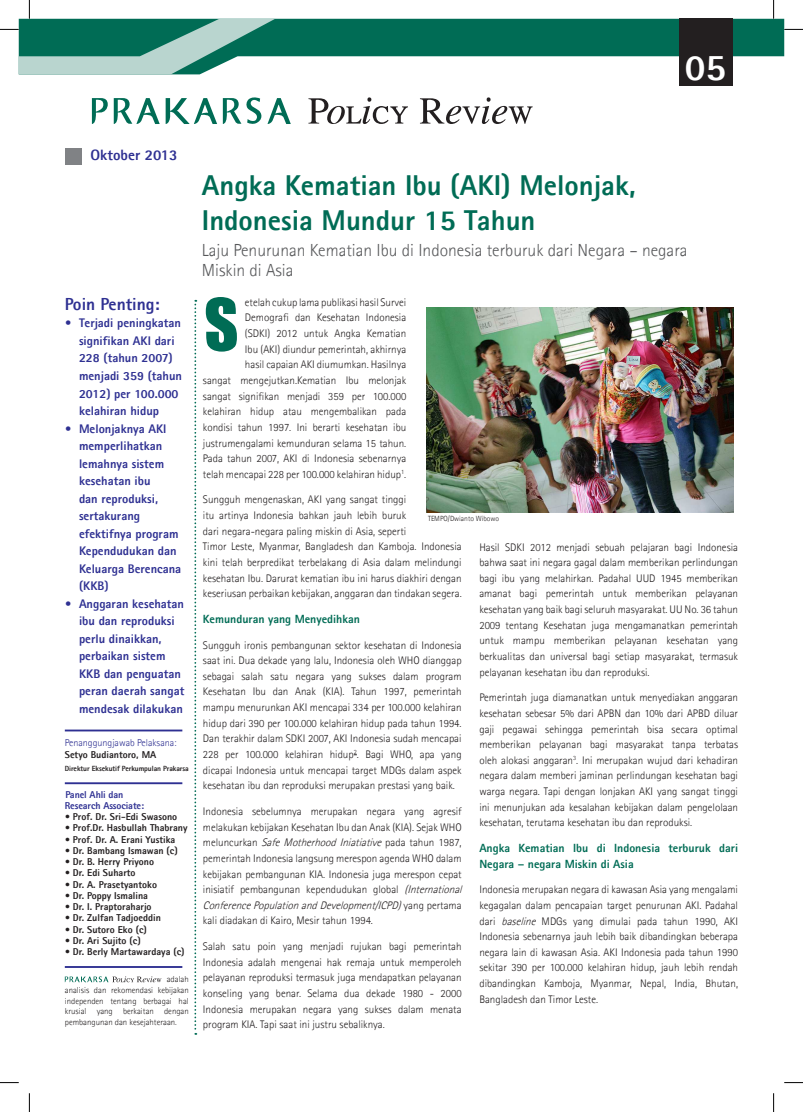
<style>
.page{position:relative;width:803px;height:1112px;background:#fff}
.page>*{position:absolute;margin:0;border:0;box-sizing:border-box;transform-origin:0 0}
.t1{font:66.25px "Impact";color:#006c55}
.t2{font:800 37.25px "Agfa Rotis Sans Serif";color:#fff}
.t3{font:800 28.75px/35.2px "Agfa Rotis Sans Serif";color:#006c55}
.t4{font:300 17.5px/19.2px "Agfa Rotis Sans Serif";color:#57585a}
.t5{font:800 17.5px "Agfa Rotis Sans Serif";color:#2e3092}
.t6{font:800 15px "Agfa Rotis Sans Serif";color:#2e3092}
.t7{font:800 12.5px/17.5px "Agfa Rotis Sans Serif";color:#2e3092}
.t8{font:800 11.88px/15.6px "Agfa Rotis Sans Serif";color:#006c55}
.t9{font:300 11px/15.6px "Agfa Rotis Sans Serif";color:#231f20;text-align:justify}
.t10{font:800 10px "Agfa Rotis Sans Serif";color:#231f20}
.t11{font:800 10px/11.2px "Agfa Rotis Sans Serif";letter-spacing:-.01em;color:#2e3092}
.t12{font:300 10px "Agfa Rotis Sans Serif";color:#2e3092}
.t13{font:300 8.75px/10.6px "Agfa Rotis Sans Serif";color:#231f20;text-align:justify}
.t14{font:800 7.5px "Agfa Rotis Sans Serif";letter-spacing:-.01em;color:#231f20}
.t15{font:300 7.5px "Agfa Rotis Sans Serif";color:#231f20}
.s1{font-style:italic}
</style>
<div class="page">
<svg style="left:194px;top:300px;width:2px;height:734px"></svg>
<div style="left:65px;top:149px;width:16px;height:16px;background:#808285"></div>
<svg style="left:308px;top:97px;width:100px;height:27px"></svg>
<svg style="left:420px;top:97px;width:113px;height:27px"></svg>
<svg style="left:92px;top:98px;width:16px;height:26px"></svg>
<svg style="left:114px;top:98px;width:46px;height:26px"></svg>
<svg style="left:166px;top:98px;width:51px;height:26px"></svg>
<svg style="left:223px;top:97px;width:68px;height:27px"></svg>
<svg style="left:275px;top:19px;width:509px;height:55px;fill:#006c55"></svg>
<div style="left:679px;top:19px;width:53px;height:67px;background:#231f20"></div>
<hr style="left:65px;top:729px;width:117px;height:2px;background:#2e3092">
<hr style="left:65px;top:782px;width:117px;height:2px;background:#2e3092">
<hr style="left:65px;top:965px;width:117px;height:2px;background:#2e3092">
<svg style="left:65px;top:976px;width:97px;height:6px"></svg>
<img style="left:426px;top:307px;width:307px;height:205px">
<svg style="left:784px;top:29px;width:19px;height:1px"></svg>
<svg style="left:0;top:1082px;width:19px;height:1px"></svg>
<svg style="left:784px;top:1082px;width:19px;height:1px"></svg>
<svg style="left:0;top:0;width:275px;height:74px"></svg>
<svg style="left:29px;top:1093px;width:1px;height:18px"></svg>
<svg style="left:773px;top:0;width:1px;height:19px"></svg>
<svg style="left:773px;top:1093px;width:1px;height:18px"></svg>
<h2 class="t2" style="left:685px;top:51px;width:43px">05</h2>
<h3 class="t6" style="left:91px;top:149px;width:88px">Oktober 2013</h3>
<h3 class="t5" style="left:65px;top:296px;width:96px">Poin Penting:</h3>
<p class="t7" style="left:79px;top:315px;width:105px;text-indent:-14px">• Terjadi peningkatan signifikan AKI dari<br>228 (tahun 2007) menjadi 359 (tahun<br>2012) per 100.000 kelahiran hidup</p>
<p class="t7" style="left:79px;top:420px;width:104px;text-indent:-14px">• Melonjaknya AKI memperlihatkan lemahnya sistem kesehatan ibu<br>dan reproduksi, sertakurang efektifnya program<br>Kependudukan dan<br>Keluarga Berencana (KKB)</p>
<p class="t7" style="left:79px;top:595px;width:107px;text-indent:-14px">• Anggaran kesehatan ibu dan reproduksi perlu dinaikkan, perbaikan sistem<br>KKB dan penguatan peran daerah sangat mendesak dilakukan</p>
<p class="t12" style="left:65px;top:738px;width:113px">Penanggungjawab Pelaksana:</p>
<p class="t10" style="left:65px;top:750px;width:93px">Setyo Budiantoro, MA</p>
<p class="t14" style="left:65px;top:765px;width:126px">Direktur Eksekutif Perkumpulan Prakarsa</p>
<p class="t11" style="left:65px;top:789px;width:81px">Panel Ahli dan<br>Research Associate:</p>
<p class="t10" style="left:65px;top:812px;width:114px">• Prof. Dr. Sri-Edi Swasono</p>
<p class="t10" style="left:65px;top:823px;width:124px">• Prof.Dr. Hasbullah Thabrany</p>
<p class="t10" style="left:65px;top:834px;width:112px">• Prof. Dr. A. Erani Yustika</p>
<p class="t10" style="left:65px;top:846px;width:114px">• Dr. Bambang Ismawan (c)</p>
<p class="t10" style="left:65px;top:857px;width:91px">• Dr. B. Herry Priyono</p>
<p class="t10" style="left:65px;top:868px;width:72px">• Dr. Edi Suharto</p>
<p class="t10" style="left:65px;top:879px;width:94px">• Dr. A. Prasetyantoko</p>
<p class="t10" style="left:65px;top:891px;width:85px">• Dr. Poppy Ismalina</p>
<p class="t10" style="left:65px;top:902px;width:88px">• Dr. I. Praptoraharjo</p>
<p class="t10" style="left:65px;top:913px;width:98px">• Dr. Zulfan Tadjoeddin</p>
<p class="t10" style="left:65px;top:924px;width:84px">• Dr. Sutoro Eko (c)</p>
<p class="t10" style="left:65px;top:936px;width:77px">• Dr. Ari Sujito (c)</p>
<p class="t10" style="left:65px;top:947px;width:121px">• Dr. Berly Martawardaya (c)</p>
<p class="t13" style="left:65px;top:974px;width:126px;text-indent:102px">adalah analisis dan rekomendasi kebijakan independen tentang berbagai hal krusial yang berkaitan dengan pembangunan dan kesejahteraan.</p>
<h3 class="t3" style="left:202px;top:169px;width:435px">Angka Kematian Ibu (AKI) Melonjak,<br>Indonesia Mundur 15 Tahun</h3>
<h3 class="t4" style="left:202px;top:242px;width:487px">Laju Penurunan Kematian Ibu di Indonesia terburuk dari Negara – negara<br>Miskin di Asia</h3>
<h1 class="t1" style="left:204px;top:289px;width:36px">S</h1>
<p class="t9" style="left:203px;top:295px;width:205px;text-align:right">etelah cukup lama publikasi hasil Survei Demografi dan Kesehatan Indonesia<br>(SDKI) 2012 untuk Angka Kematian<br>Ibu (AKI) diundur pemerintah, akhirnya<br>hasil capaian AKI diumumkan. Hasilnya<br>sangat mengejutkan.Kematian Ibu melonjak sangat signifikan menjadi 359 per 100.000 kelahiran hidup atau mengembalikan pada kondisi tahun 1997. Ini berarti kesehatan ibu justrumengalami kemunduran selama 15 tahun.<br>Pada tahun 2007, AKI di Indonesia sebenarnya telah mencapai 228 per 100.000 kelahiran hidup<sup>1</sup>.</p>
<p class="t9" style="left:203px;top:492px;width:260px;text-align:left">Sungguh mengenaskan, AKI yang sangat tinggi<br>itu artinya Indonesia bahkan jauh lebih buruk<br>dari negara-negara paling miskin di Asia, seperti<br>Timor Leste, Myanmar, Bangladesh dan Kamboja. Indonesia kini telah berpredikat terbelakang di Asia dalam melindungi kesehatan Ibu. Darurat kematian ibu ini harus diakhiri dengan keseriusan perbaikan kebijakan, anggaran dan tindakan segera.</p>
<p class="t8" style="left:203px;top:611px;width:159px">Kemunduran yang Menyedihkan</p>
<p class="t9" style="left:203px;top:637px;width:260px">Sungguh ironis pembangunan sektor kesehatan di Indonesia saat ini. Dua dekade yang lalu, Indonesia oleh WHO dianggap sebagai salah satu negara yang sukses dalam program Kesehatan Ibu dan Anak (KIA). Tahun 1997, pemerintah mampu menurunkan AKI mencapai 334 per 100.000 kelahiran hidup dari 390 per 100.000 kelahiran hidup pada tahun 1994.<br>Dan terakhir dalam SDKI 2007, AKI Indonesia sudah mencapai 228 per 100.000 kelahiran hidup<sup>2</sup>. Bagi WHO, apa yang dicapai Indonesia untuk mencapai target MDGs dalam aspek kesehatan ibu dan reproduksi merupakan prestasi yang baik.</p>
<p class="t9" style="left:203px;top:803px;width:263px;text-align:left">Indonesia sebelumnya merupakan negara yang agresif melakukan kebijakan Kesehatan Ibu dan Anak (KIA). Sejak WHO meluncurkan <span class="s1">Safe Motherhood Iniatiative</span> pada tahun 1987, pemerintah Indonesia langsung merespon agenda WHO dalam kebijakan pembangunan KIA. Indonesia juga merespon cepat inisiatif pembangunan kependudukan global <span class="s1">(International ConferencePopulation andDevelopment/ICPD)</span>y a n g p e r t a m a kali diadakan di Kairo, Mesir tahun 1994.</p>
<p class="t9" style="left:203px;top:938px;width:260px">Salah satu poin yang menjadi rujukan bagi pemerintah Indonesia adalah mengenai hak remaja untuk memperoleh pelayanan reproduksi termasuk juga mendapatkan pelayanan konseling yang benar. Selama dua dekade 1980 - 2000<br>Indonesia merupakan negara yang sukses dalam menata program KIA. Tapi saat ini justru sebaliknya.</p>
<p class="t15" style="left:428px;top:515px;width:73px">TEMPO/Dwianto Wibowo</p>
<p class="t9" style="left:479px;top:539px;width:260px">Hasil SDKI 2012 menjadi sebuah pelajaran bagi Indonesia bahwa saat ini negara gagal dalam memberikan perlindungan bagi ibu yang melahirkan. Padahal UUD 1945 memberikan amanat bagi pemerintah untuk memberikan pelayanan kesehatan yang baik bagi seluruh masyarakat. UU No. 36 tahun 2009 tentang Kesehatan juga mengamanatkan pemerintah untuk mampu memberikan pelayanan kesehatan yang berkualitas dan universal bagi setiap masyarakat, termasuk pelayanan kesehatan ibu dan reproduksi.</p>
<p class="t9" style="left:479px;top:690px;width:260px">Pemerintah juga diamanatkan untuk menyediakan anggaran kesehatan sebesar 5% dari APBN dan 10% dari APBD diluar gaji pegawai sehingga pemerintah bisa secara optimal memberikan pelayanan bagi masyarakat tanpa terbatas oleh alokasi anggaran<sup>3</sup>. Ini merupakan wujud dari kehadiran negara dalam memberi jaminan perlindungan kesehatan bagi warga negara. Tapi dengan lonjakan AKI yang sangat tinggi ini menunjukan ada kesalahan kebijakan dalam pengelolaan kesehatan, terutama kesehatan ibu dan reproduksi.</p>
<p class="t8" style="left:479px;top:840px;width:260px">Angka Kematian Ibu di Indonesia terburuk dari<br>Negara – negara Miskin di Asia</p>
<p class="t9" style="left:479px;top:882px;width:260px">Indonesia merupakan negara di kawasan Asia yang mengalami kegagalan dalam pencapaian target penurunan AKI. Padahal dari <span class="s1">baseline</span> MDGs yang dimulai pada tahun 1990, AKI Indonesia sebenarnya jauh lebih baik dibandingkan beberapa negara lain di kawasan Asia. AKI Indonesia pada tahun 1990 sekitar 390 per 100.000 kelahiran hidup, jauh lebih rendah dibandingkan Kamboja, Myanmar, Nepal, India, Bhutan, Bangladesh dan Timor Leste.</p>
</div>
